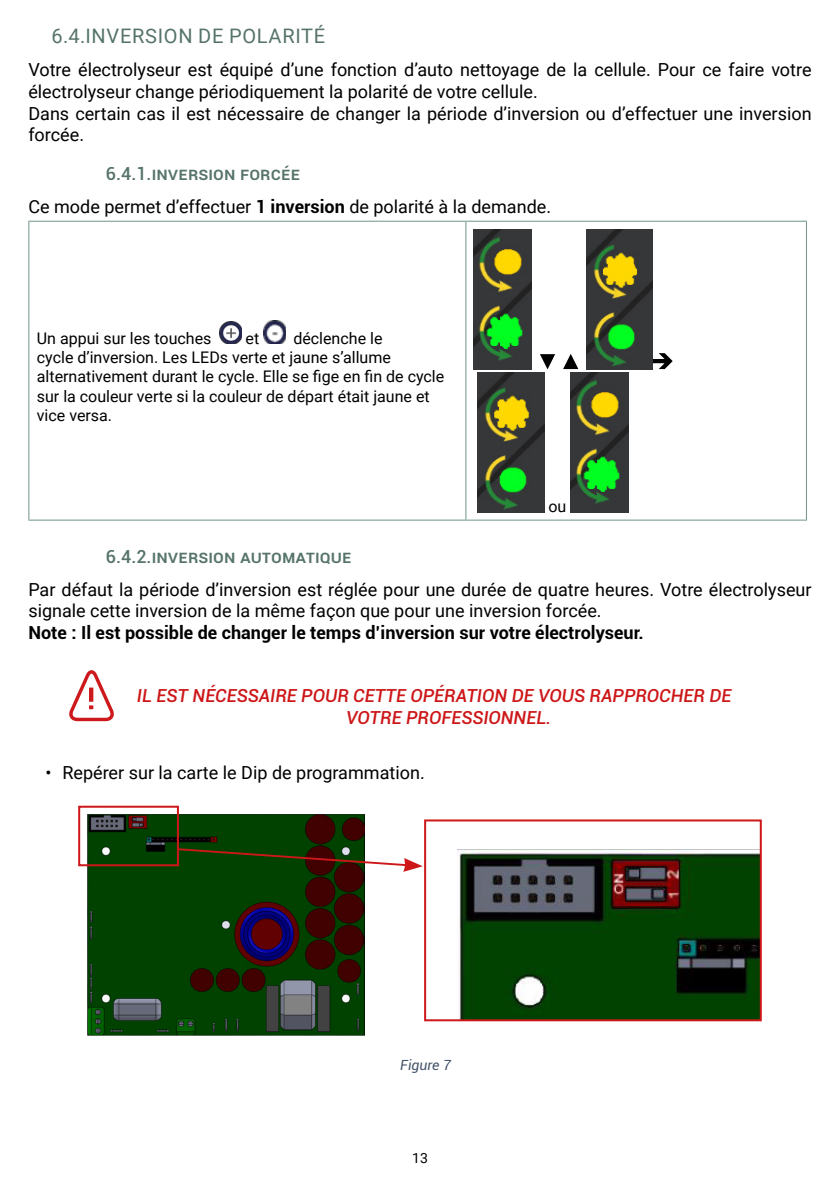
<style>
.page{position:relative;width:840px;height:1191px;background:#fff}
.page>*{position:absolute;margin:0;border:0;box-sizing:border-box;transform-origin:0 0}
.t1{font:20px "Roboto";letter-spacing:.035em;color:#56746a}
.t2{font:18px/21.6px "Roboto";color:#000}
.t3{font:italic 500 18px/21.6px "Roboto";color:#cd1719}
.t4{font:700 18px "Roboto";color:#000}
.t5{font:500 18px "Roboto";color:#56746a}
.t6{font:16px/19.2px "Roboto";color:#000}
.t7{font:italic 14px "Roboto";color:#44546a}
.t8{font:14px "Roboto";color:#000}
.s1{font-weight:500;color:#56746a}
.s2{font-weight:700}
</style>
<div class="page">
<hr style="left:465px;top:222px;width:1px;height:297px;background:#6f9487">
<hr style="left:28px;top:221px;width:437px;height:1px;background:#6f9487">
<hr style="left:28px;top:222px;width:1px;height:297px;background:#6f9487">
<hr style="left:465px;top:221px;width:341px;height:1px;background:#6f9487">
<hr style="left:805px;top:222px;width:1px;height:297px;background:#6f9487">
<hr style="left:28px;top:519px;width:437px;height:1px;background:#6f9487">
<hr style="left:465px;top:519px;width:341px;height:1px;background:#6f9487">
<img style="left:219px;top:321px;width:22px;height:23px">
<img style="left:263px;top:320px;width:22px;height:24px">
<img style="left:473px;top:229px;width:58px;height:140px">
<svg style="left:540px;top:354px;width:15px;height:15px"></svg>
<svg style="left:563px;top:354px;width:15px;height:15px"></svg>
<img style="left:586px;top:229px;width:66px;height:140px">
<svg style="left:652px;top:353px;width:20px;height:16px"></svg>
<img style="left:477px;top:372px;width:67px;height:140px">
<img style="left:570px;top:372px;width:58px;height:140px">
<svg style="left:69px;top:670px;width:45px;height:52px"></svg>
<img style="left:87px;top:814px;width:277px;height:222px">
<img style="left:457px;top:849px;width:301px;height:169px">
<div style="left:424px;top:819px;width:337px;height:202px;border:2px solid #cd1719"></div>
<svg style="left:176px;top:847px;width:246px;height:25px"></svg>
<div style="left:78px;top:805px;width:101px;height:61px;border:2px solid #cd1719"></div>
<p class="t1" style="left:51px;top:22px;width:275px">6.4.INVERSION DE POLARITÉ</p>
<p class="t2" style="left:28px;top:58px;width:784px">Votre électrolyseur est équipé d’une fonction d’auto nettoyage de la cellule. Pour ce faire votre électrolyseur change périodiquement la polarité de votre cellule.<br>Dans certain cas il est nécessaire de changer la période d’inversion ou d’effectuer une inversion forcée.</p>
<p class="t2" style="left:28px;top:156px;width:524px;line-height:33px;text-indent:77px"><span class="s1">6.4.1.Inversion forcée<br></span>Ce mode permet d’effectuer <span class="s2">1 inversion</span> de polarité à la demande.</p>
<p class="t6" style="left:37px;top:328px;width:408px;text-indent:256px">déclenche le<br>cycle d’inversion. Les LEDs verte et jaune s’allume alternativement durant le cycle. Elle se fige en fin de cycle sur la couleur verte si la couleur de départ était jaune et vice versa.</p>
<p class="t6" style="left:37px;top:328px;width:176px">Un appui sur les touches</p>
<p class="t6" style="left:245px;top:328px;width:15px">et</p>
<p class="t6" style="left:548px;top:496px;width:19px">ou</p>
<p class="t5" style="left:106px;top:543px;width:247px">6.4.2.Inversion automatique</p>
<p class="t2" style="left:28px;top:577px;width:784px">Par défaut la période d’inversion est réglée pour une durée de quatre heures. Votre électrolyseur signale cette inversion de la même façon que pour une inversion forcée.</p>
<p class="t4" style="left:28px;top:619px;width:616px">Note : Il est possible de changer le temps d’inversion sur votre électrolyseur.</p>
<p class="t3" style="left:346px;top:684px;width:386px;text-indent:-209px">IL EST NÉCESSAIRE POUR CETTE OPÉRATION DE VOUS RAPPROCHER DE<br>VOTRE PROFESSIONNEL.</p>
<p class="t2" style="left:45px;top:761px;width:380px">• Repérer sur la carte le Dip de programmation.</p>
<p class="t7" style="left:400px;top:1055px;width:52px">Figure 7</p>
<p class="t8" style="left:412px;top:1147px;width:17px">13</p>
</div>
